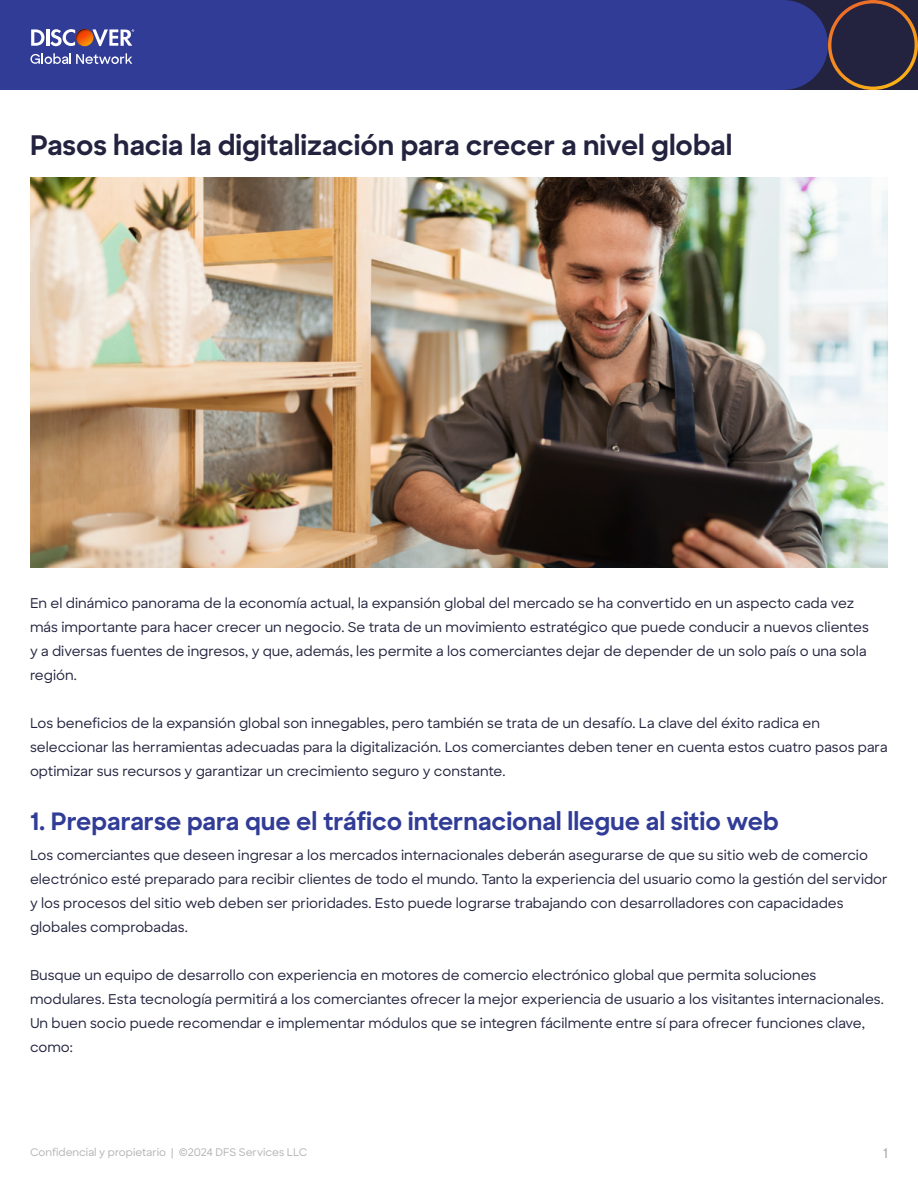
<style>
.page{position:relative;width:918px;height:1188px;background:#fff}
.page>*{position:absolute;margin:0;border:0;box-sizing:border-box;transform-origin:0 0}
.t1{font:700 27px "Discover Sans";color:#23233f}
.t2{font:700 24px "Discover Sans";color:#313c97}
.t3{font:500 13.5px/24px "Discover Sans";color:#23233f}
.t4{font:600 13.5px "Discover Sans";color:#b3b3b3}
.t5{font:500 10.5px "Discover Sans";color:#b3b3b3}
</style>
<div class="page">
<img style="left:30px;top:178px;width:858px;height:390px">
<div style="left:0;top:0;width:822px;height:90px;background:#313c97"></div>
<svg style="left:822px;top:0;width:96px;height:90px"></svg>
<svg style="left:30px;top:53px;width:102px;height:11px"></svg>
<svg style="left:31px;top:29px;width:103px;height:17px"></svg>
<h1 class="t1" style="left:30px;top:128px;width:704px">Pasos hacia la digitalización para crecer a nivel global</h1>
<p class="t3" style="left:30px;top:591px;width:840px">En el dinámico panorama de la economía actual, la expansión global del mercado se ha convertido en un aspecto cada vez más importante para hacer crecer un negocio. Se trata de un movimiento estratégico que puede conducir a nuevos clientes y a diversas fuentes de ingresos, y que, además, les permite a los comerciantes dejar de depender de un solo país o una sola región.</p>
<p class="t3" style="left:30px;top:711px;width:859px">Los beneficios de la expansión global son innegables, pero también se trata de un desafío. La clave del éxito radica en seleccionar las herramientas adecuadas para la digitalización. Los comerciantes deben tener en cuenta estos cuatro pasos para optimizar sus recursos y garantizar un crecimiento seguro y constante.</p>
<h2 class="t2" style="left:30px;top:805px;width:750px">1. Prepararse para que el tráfico internacional llegue al sitio web</h2>
<p class="t3" style="left:30px;top:843px;width:859px">Los comerciantes que deseen ingresar a los mercados internacionales deberán asegurarse de que su sitio web de comercio electrónico esté preparado para recibir clientes de todo el mundo. Tanto la experiencia del usuario como la gestión del servidor y los procesos del sitio web deben ser prioridades. Esto puede lograrse trabajando con desarrolladores con capacidades globales comprobadas.</p>
<p class="t3" style="left:30px;top:963px;width:855px">Busque un equipo de desarrollo con experiencia en motores de comercio electrónico global que permita soluciones modulares. Esta tecnología permitirá a los comerciantes ofrecer la mejor experiencia de usuario a los visitantes internacionales.<br>Un buen socio puede recomendar e implementar módulos que se integren fácilmente entre sí para ofrecer funciones clave, como:</p>
<p class="t5" style="left:30px;top:1145px;width:279px">Confidencial y propietario | ©2024 DFS Services LLC</p>
<p class="t4" style="left:883px;top:1144px;width:6px">1</p>
</div>
